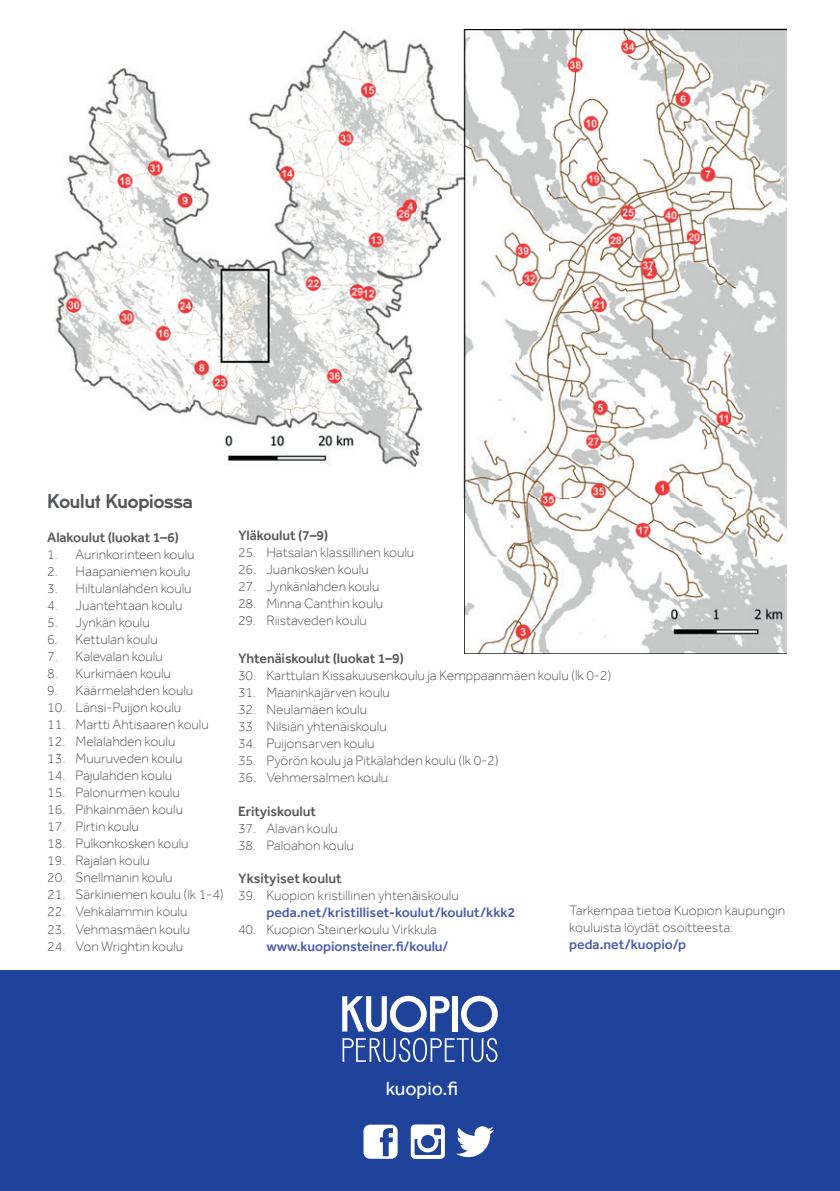
<style>
.page{position:relative;width:840px;height:1191px;background:#fff}
.page>*{position:absolute;margin:0;border:0;box-sizing:border-box;transform-origin:0 0}
.t1{font:19.6px "Effra";color:#fff}
.t2{font:700 18px "U8";letter-spacing:-.005em;color:#57585a}
.t3{font:300 14px/16.8px "Effra";letter-spacing:-.005em;color:#57585a}
.t4{font:500 14px/16.8px "Effra";color:#4b5da9}
.t5{font:500 14px "Effra";letter-spacing:-.005em;color:#57585a}
.s1{font-weight:300;color:#57585a}
.s2{font-weight:500;color:#4b5da9}
</style>
<div class="page">
<img style="left:53px;top:29px;width:733px;height:470px">
<img style="left:464px;top:498px;width:322px;height:156px">
<div style="left:0;top:970px;width:839px;height:221px;background:#1f439b"></div>
<svg style="left:456px;top:1126px;width:37px;height:31px"></svg>
<svg style="left:363px;top:1124px;width:34px;height:34px"></svg>
<svg style="left:410px;top:1124px;width:34px;height:35px"></svg>
<svg style="left:342px;top:995px;width:155px;height:67px"></svg>
<p class="t2" style="left:47px;top:487px;width:147px">Koulut Kuopiossa</p>
<p class="t5" style="left:47px;top:529px;width:133px">Alakoulut (luokat 1–6)</p>
<p class="t3" style="left:47px;top:546px;width:149px">1. Aurinkorinteen koulu</p>
<p class="t3" style="left:47px;top:563px;width:145px">2. Haapaniemen koulu</p>
<p class="t3" style="left:47px;top:580px;width:146px">3. Hiltulanlahden koulu</p>
<p class="t3" style="left:47px;top:597px;width:137px">4. Juantehtaan koulu</p>
<p class="t3" style="left:47px;top:614px;width:104px">5. Jynkän koulu</p>
<p class="t3" style="left:47px;top:631px;width:112px">6. Kettulan koulu</p>
<p class="t3" style="left:47px;top:648px;width:117px">7. Kalevalan koulu</p>
<p class="t3" style="left:47px;top:665px;width:125px">8. Kurkimäen koulu</p>
<p class="t3" style="left:47px;top:682px;width:147px">9. Käärmelahden koulu</p>
<p class="t3" style="left:47px;top:699px;width:135px">10. Länsi-Puijon koulu</p>
<p class="t3" style="left:47px;top:716px;width:163px">11. Martti Ahtisaaren koulu</p>
<p class="t3" style="left:47px;top:733px;width:130px">12. Melalahden koulu</p>
<p class="t3" style="left:47px;top:750px;width:137px">13. Muuruveden koulu</p>
<p class="t3" style="left:47px;top:767px;width:126px">14. Pajulahden koulu</p>
<p class="t3" style="left:47px;top:784px;width:134px">15. Palonurmen koulu</p>
<p class="t3" style="left:47px;top:801px;width:137px">16. Pihkainmäen koulu</p>
<p class="t3" style="left:47px;top:818px;width:93px">17. Pirtin koulu</p>
<p class="t3" style="left:47px;top:835px;width:143px">18. Pulkonkosken koulu</p>
<p class="t3" style="left:47px;top:852px;width:104px">19. Rajalan koulu</p>
<p class="t3" style="left:47px;top:869px;width:127px">20. Snellmanin koulu</p>
<p class="t3" style="left:47px;top:886px;width:178px">21. Särkiniemen koulu (lk 1-4)</p>
<p class="t3" style="left:47px;top:903px;width:142px">22. Vehkalammin koulu</p>
<p class="t3" style="left:47px;top:920px;width:144px">23. Vehmasmäen koulu</p>
<p class="t3" style="left:47px;top:937px;width:137px">24. Von Wrightin koulu</p>
<p class="t5" style="left:238px;top:527px;width:92px">Yläkoulut (7–9)</p>
<p class="t3" style="left:238px;top:544px;width:178px">25. Hatsalan klassillinen koulu</p>
<p class="t3" style="left:238px;top:561px;width:132px">26. Juankosken koulu</p>
<p class="t3" style="left:238px;top:578px;width:143px">27. Jynkänlahden koulu</p>
<p class="t3" style="left:238px;top:595px;width:147px">28. Minna Canthin koulu</p>
<p class="t3" style="left:238px;top:612px;width:130px">29. Riistaveden koulu</p>
<p class="t5" style="left:238px;top:649px;width:167px">Yhtenäiskoulut (luokat 1–9)</p>
<p class="t3" style="left:238px;top:666px;width:374px">30. Karttulan Kissakuusenkoulu ja Kemppaanmäen koulu (lk 0-2)</p>
<p class="t3" style="left:238px;top:683px;width:153px">31. Maaninkajärven koulu</p>
<p class="t3" style="left:238px;top:700px;width:130px">32. Neulamäen koulu</p>
<p class="t3" style="left:238px;top:717px;width:150px">33. Nilsiän yhtenäiskoulu</p>
<p class="t3" style="left:238px;top:734px;width:138px">34. Puijonsarven koulu</p>
<p class="t3" style="left:238px;top:751px;width:262px">35. Pyörön koulu ja Pitkälahden koulu (lk 0-2)</p>
<p class="t3" style="left:238px;top:768px;width:152px">36. Vehmersalmen koulu</p>
<p class="t5" style="left:238px;top:802px;width:79px">Erityiskoulut</p>
<p class="t3" style="left:238px;top:819px;width:101px">37. Alavan koulu</p>
<p class="t3" style="left:238px;top:836px;width:117px">38. Paloahon koulu</p>
<p class="t5" style="left:238px;top:870px;width:105px">Yksityiset koulut</p>
<p class="t4" style="left:266px;top:887px;width:250px;text-indent:-28px"><span class="s1">39. Kuopion kristillinen yhtenäiskoulu </span>peda.net/kristilliset-koulut/koulut/kkk2</p>
<p class="t3" style="left:266px;top:920px;width:183px;text-indent:-28px">40. Kuopion Steinerkoulu Virkkula <span class="s2">www.kuopionsteiner.fi/koulu/</span></p>
<p class="t3" style="left:569px;top:902px;width:217px">Tarkempaa tietoa Kuopion kaupungin kouluista löydät osoitteesta:</p>
<p class="t4" style="left:569px;top:935px;width:118px">peda.net/kuopio/p</p>
<p class="t1" style="left:385px;top:1076px;width:74px">kuopio.fi</p>
</div>
